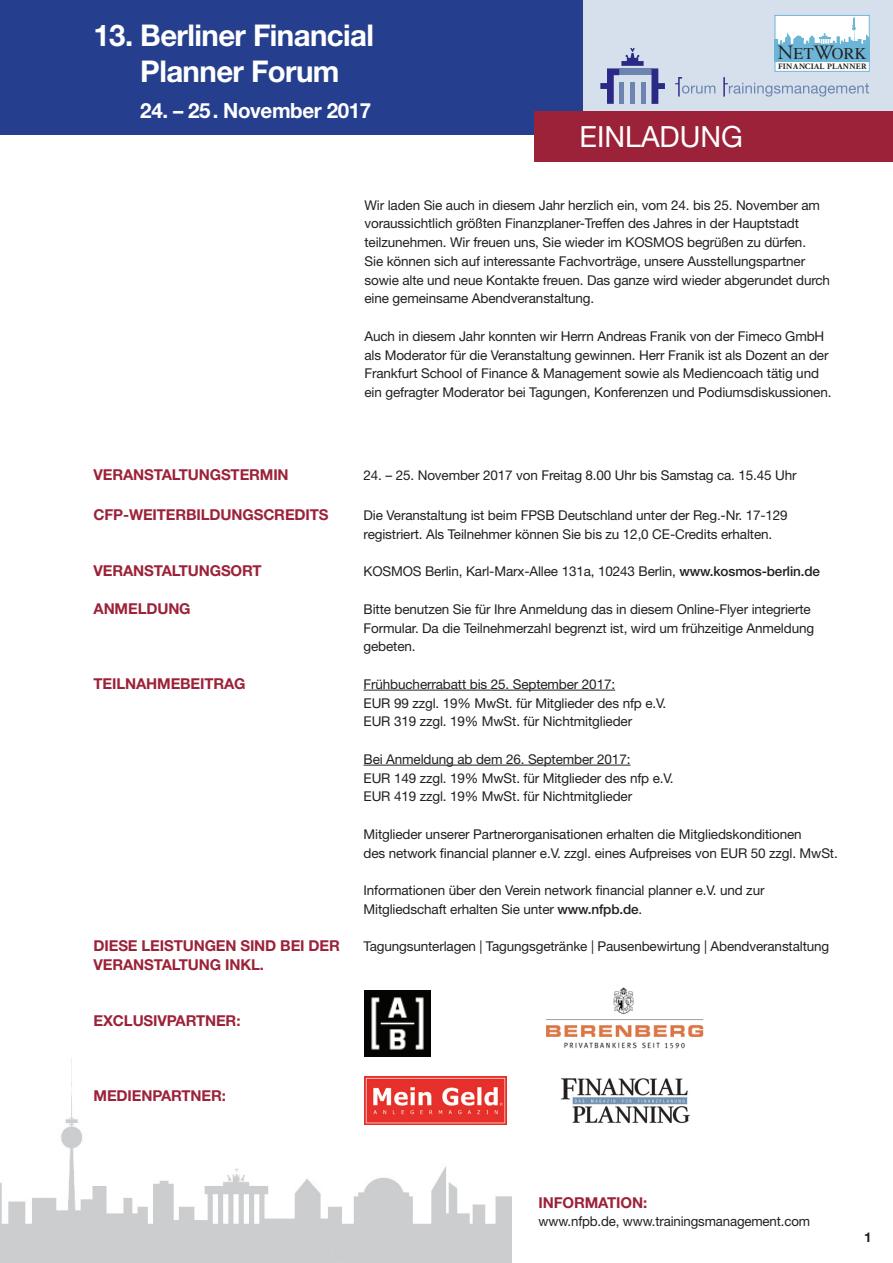
<style>
.page{position:relative;width:893px;height:1263px;background:#fff}
.page>*{position:absolute;margin:0;border:0;box-sizing:border-box;transform-origin:0 0}
.t1{font:700 30px/36px "Helvetica Neue LT Std";letter-spacing:-.02em;color:#fff;text-align:center}
.t2{font:29.25px "Helvetica Neue LT Std";color:#fff}
.t3{font:700 21px "Helvetica Neue LT Std";letter-spacing:-.02em;color:#fff}
.t4{font:16.2px "Times";color:#231f20}
.t5{font:700 15px "Helvetica Neue LT Std";letter-spacing:-.01em;color:#9c2239}
.t6{font:13.5px/18.8px "Helvetica Neue LT Std";letter-spacing:-.01em;color:#231f20}
.t7{font:700 13.5px "Helvetica Neue LT Std";color:#231f20}
.t8{font:700 8.25px "Adobe Garamond Pro";letter-spacing:.04em;color:#231f20}
.s1{font-family:"Adobe Garamond Pro";font-size:20.25px}
.s2{font-weight:500}
</style>
<div class="page">
<div style="left:583px;top:0;width:310px;height:130px;background:#d6e0ed"></div>
<div style="left:0;top:0;width:583px;height:135px;background:#253f8e"></div>
<div style="left:619px;top:68px;width:33px;height:7px;background:#6b85b0"></div>
<hr style="left:641px;top:82px;width:4px;height:22px;background:#6b85b0">
<svg style="left:600px;top:48px;width:44px;height:56px"></svg>
<svg style="left:651px;top:68px;width:14px;height:36px"></svg>
<svg style="left:675px;top:77px;width:40px;height:20px"></svg>
<svg style="left:723px;top:77px;width:146px;height:20px"></svg>
<div style="left:775px;top:15px;width:94px;height:56px;background:#fff"></div>
<img style="left:777px;top:32px;width:91px;height:29px">
<svg style="left:785px;top:34px;width:18px;height:11px"></svg>
<svg style="left:866px;top:35px;width:2px;height:10px"></svg>
<svg style="left:809px;top:34px;width:21px;height:9px"></svg>
<div style="left:775px;top:15px;width:95px;height:57px;border:1px solid #6db5d6"></div>
<svg style="left:852px;top:17px;width:5px;height:25px"></svg>
<div style="left:534px;top:112px;width:359px;height:50px;background:#9c2239"></div>
<img style="left:0;top:1026px;width:511px;height:237px">
<hr style="left:364px;top:690px;width:251px;height:1px;background:#231f20">
<hr style="left:364px;top:765px;width:266px;height:1px;background:#231f20">
<img style="left:364px;top:1077px;width:142px;height:47px">
<img style="left:561px;top:1078px;width:129px;height:46px">
<img style="left:364px;top:991px;width:66px;height:66px">
<img style="left:546px;top:987px;width:158px;height:61px">
<h1 class="t1" style="left:94px;top:17px;width:282px">13. Berliner Financial<br>Planner Forum</h1>
<h3 class="t3" style="left:140px;top:97px;width:232px">24. – 25 . November 2017</h3>
<h2 class="t2" style="left:579px;top:119px;width:165px">EINLADUNG</h2>
<p class="t4" style="left:777px;top:39px;width:90px"><span class="s1">N</span>ET<span class="s1">W</span>ORK</p>
<p class="t8" style="left:778px;top:61px;width:90px">FINANCIAL PLANNER</p>
<p class="t6" style="left:364px;top:195px;width:467px">Wir laden Sie auch in diesem Jahr herzlich ein, vom 24. bis 25. November am voraussichtlich größten Finanzplaner-Treffen des Jahres in der Hauptstadt teilzunehmen. Wir freuen uns, Sie wieder im KOSMOS begrüßen zu dürfen.<br>Sie können sich auf interessante Fachvorträge, unsere Ausstellungspartner sowie alte und neue Kontakte freuen. Das ganze wird wieder abgerundet durch eine gemeinsame Abendveranstaltung.</p>
<p class="t6" style="left:364px;top:326px;width:468px">Auch in diesem Jahr konnten wir Herrn Andreas Franik von der Fimeco GmbH als Moderator für die Veranstaltung gewinnen. Herr Franik ist als Dozent an der Frankfurt School of Finance &amp; Management sowie als Mediencoach tätig und ein gefragter Moderator bei Tagungen, Konferenzen und Podiumsdiskussionen.</p>
<p class="t5" style="left:94px;top:465px;width:197px">VERANSTALTUNGSTERMIN</p>
<p class="t6" style="left:364px;top:465px;width:435px">24. – 25. November 2017 von Freitag 8.00 Uhr bis Samstag ca. 15.45 Uhr</p>
<p class="t5" style="left:94px;top:505px;width:236px">CFP-WEITERBILDUNGSCREDITS</p>
<p class="t6" style="left:364px;top:506px;width:426px">Die Veranstaltung ist beim FPSB Deutschland unter der Reg.-Nr. 17-129 registriert. Als Teilnehmer können Sie bis zu 12,0 CE-Credits erhalten.</p>
<p class="t5" style="left:94px;top:562px;width:170px">VERANSTALTUNGSORT</p>
<p class="t6" style="left:364px;top:562px;width:458px">KOSMOS Berlin, Karl-Marx-Allee 131a, 10243 Berlin, <span class="s2">www.kosmos-berlin.de</span></p>
<p class="t5" style="left:94px;top:599px;width:99px">ANMELDUNG</p>
<p class="t6" style="left:364px;top:599px;width:452px">Bitte benutzen Sie für Ihre Anmeldung das in diesem Online-Flyer integrierte<br>Formular. Da die Teilnehmerzahl begrenzt ist, wird um frühzeitige Anmeldung gebeten.</p>
<p class="t5" style="left:94px;top:674px;width:154px">TEILNAHMEBEITRAG</p>
<p class="t6" style="left:364px;top:674px;width:304px">Frühbucherrabatt bis 25. September 2017:<br>EUR 99 zzgl. 19% MwSt. für Mitglieder des nfp e.V.<br>EUR 319 zzgl. 19% MwSt. für Nichtmitglieder</p>
<p class="t6" style="left:364px;top:749px;width:312px">Bei Anmeldung ab dem 26. September 2017:<br>EUR 149 zzgl. 19% MwSt. für Mitglieder des nfp e.V.<br>EUR 419 zzgl. 19% MwSt. für Nichtmitglieder</p>
<p class="t6" style="left:364px;top:824px;width:476px">Mitglieder unserer Partnerorganisationen erhalten die Mitgliedskonditionen<br>des network financial planner e.V. zzgl. eines Aufpreises von EUR 50 zzgl. MwSt.</p>
<p class="t6" style="left:364px;top:881px;width:402px">Informationen über den Verein network financial planner e.V. und zur<br>Mitgliedschaft erhalten Sie unter <span class="s2">www.nfpb.de</span>.</p>
<p class="t5" style="left:94px;top:937px;width:248px">DIESE LEISTUNGEN SIND BEI DER</p>
<p class="t6" style="left:364px;top:937px;width:467px">Tagungsunterlagen | Tagungsgetränke | Pausenbewirtung | Abendveranstaltung</p>
<p class="t5" style="left:94px;top:955px;width:172px">VERANSTALTUNG INKL.</p>
<p class="t5" style="left:94px;top:1012px;width:148px">EXCLUSIVPARTNER:</p>
<p class="t5" style="left:94px;top:1087px;width:134px">MEDIENPARTNER:</p>
<p class="t5" style="left:539px;top:1193px;width:110px">INFORMATION:</p>
<p class="t6" style="left:539px;top:1212px;width:273px">www.nfpb.de, www.trainingsmanagement.com</p>
<p class="t7" style="left:864px;top:1229px;width:9px">1</p>
</div>
